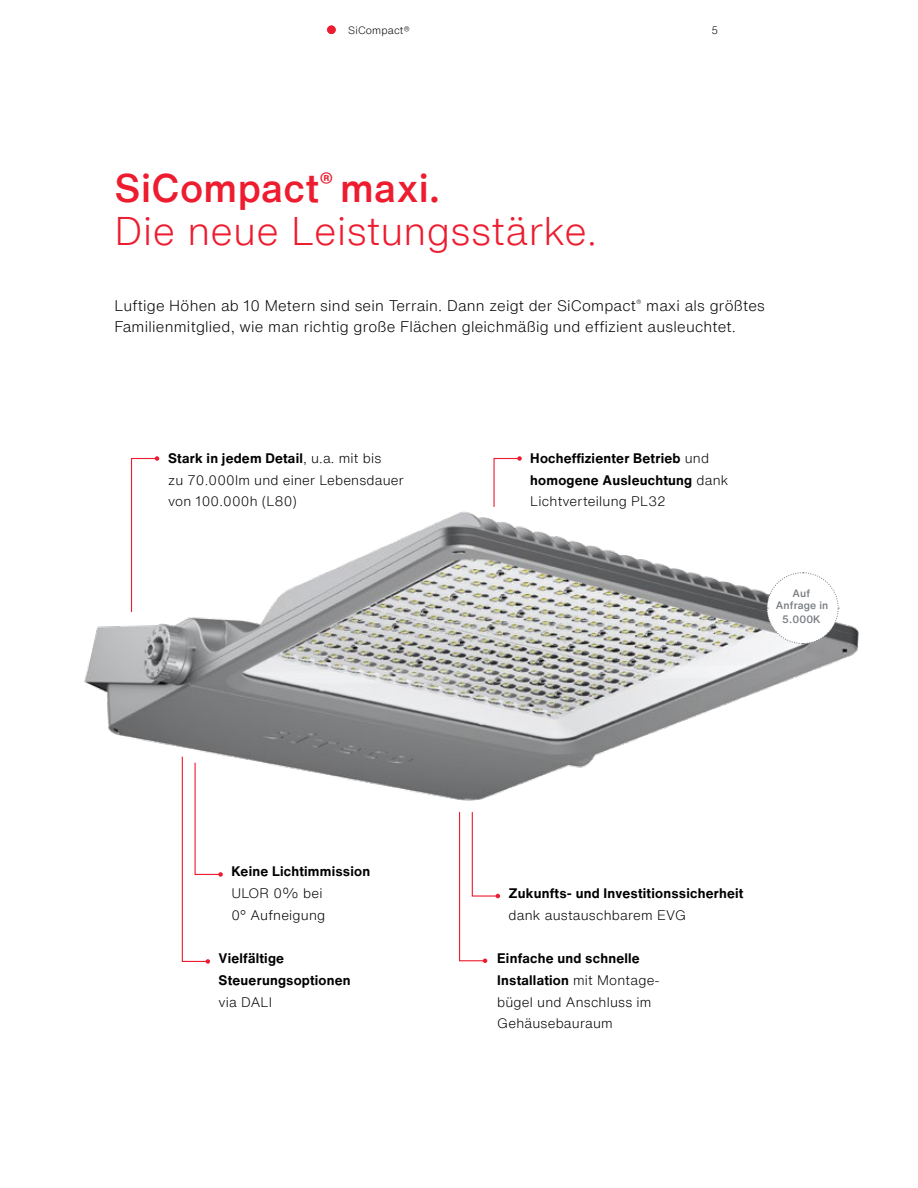
<style>
.page{position:relative;width:918px;height:1188px;background:#fff}
.page>*{position:absolute;margin:0;border:0;box-sizing:border-box;transform-origin:0 0}
.t1{font:300 39px/43.5px "Helvetica Now Text";letter-spacing:.005em;color:#ed1c2f}
.t2{font:300 15px/21.8px "Helvetica Now Text";letter-spacing:.015em;color:#000}
.t3{font:300 13.5px/21.8px "Helvetica Now Text";letter-spacing:.015em;color:#000}
.t4{font:700 13.5px/21.8px "Helvetica Now Text";letter-spacing:.015em;color:#000}
.t5{font:500 10.5px/12px "Helvetica Now Text";letter-spacing:.015em;color:#797d82;text-align:center}
.t6{font:300 10.5px "Helvetica Now Text";letter-spacing:.015em;color:#000}
.s1{font-weight:500}
.s2{font-weight:700}
.s3{font-weight:300}
</style>
<div class="page">
<img style="left:84px;top:511px;width:775px;height:290px">
<div style="left:327px;top:26px;width:9px;height:8px;background:#ed1c2f;border-radius:50%"></div>
<svg style="left:130px;top:456px;width:29px;height:157px"></svg>
<svg style="left:181px;top:756px;width:42px;height:208px"></svg>
<svg style="left:493px;top:456px;width:29px;height:51px"></svg>
<svg style="left:459px;top:812px;width:41px;height:151px"></svg>
<svg style="left:766px;top:572px;width:73px;height:73px"></svg>
<p class="t6" style="left:348px;top:22px;width:63px">SiCompact®</p>
<p class="t6" style="left:711px;top:23px;width:8px">5</p>
<h1 class="t1" style="left:114px;top:165px;width:484px"><span class="s1">SiCompact</span><sup>®</sup> <span class="s1">maxi.<br></span>Die neue Leistungsstärke.</h1>
<p class="t2" style="left:114px;top:294px;width:652px">Luftige Höhen ab 10 Metern sind sein Terrain. Dann zeigt der SiCompact<sup>®</sup> maxi als größtes<br>Familienmitglied, wie man richtig große Flächen gleichmäßig und effizient ausleuchtet.</p>
<p class="t3" style="left:168px;top:447px;width:237px"><span class="s2">Stark in jedem Detail</span>, u.a. mit bis<br>zu 70.000lm und einer Lebensdauer von 100.000h (L80)</p>
<p class="t4" style="left:530px;top:447px;width:200px">Hocheffizienter Betrieb <span class="s3">und </span>homogene Ausleuchtung <span class="s3">dank<br>Lichtverteilung PL32</span></p>
<p class="t5" style="left:776px;top:587px;width:54px">Auf<br>Anfrage in</p>
<p class="t5" style="left:782px;top:613px;width:40px">5.000K</p>
<p class="t4" style="left:231px;top:860px;width:140px">Keine Lichtimmission</p>
<p class="t3" style="left:231px;top:882px;width:96px">ULOR 0% bei<br>0° Aufneigung</p>
<p class="t4" style="left:219px;top:947px;width:134px">Vielfältige<br>Steuerungsoptionen</p>
<p class="t3" style="left:219px;top:990px;width:55px">via DALI</p>
<p class="t4" style="left:509px;top:882px;width:236px">Zukunfts- und Investitionssicherheit</p>
<p class="t3" style="left:509px;top:903px;width:179px">dank austauschbarem EVG</p>
<p class="t3" style="left:497px;top:947px;width:163px"><span class="s2">Einfache und schnelle<br>Installation</span> mit Montage&shy;bügel und Anschluss im<br>Gehäusebauraum</p>
</div>
